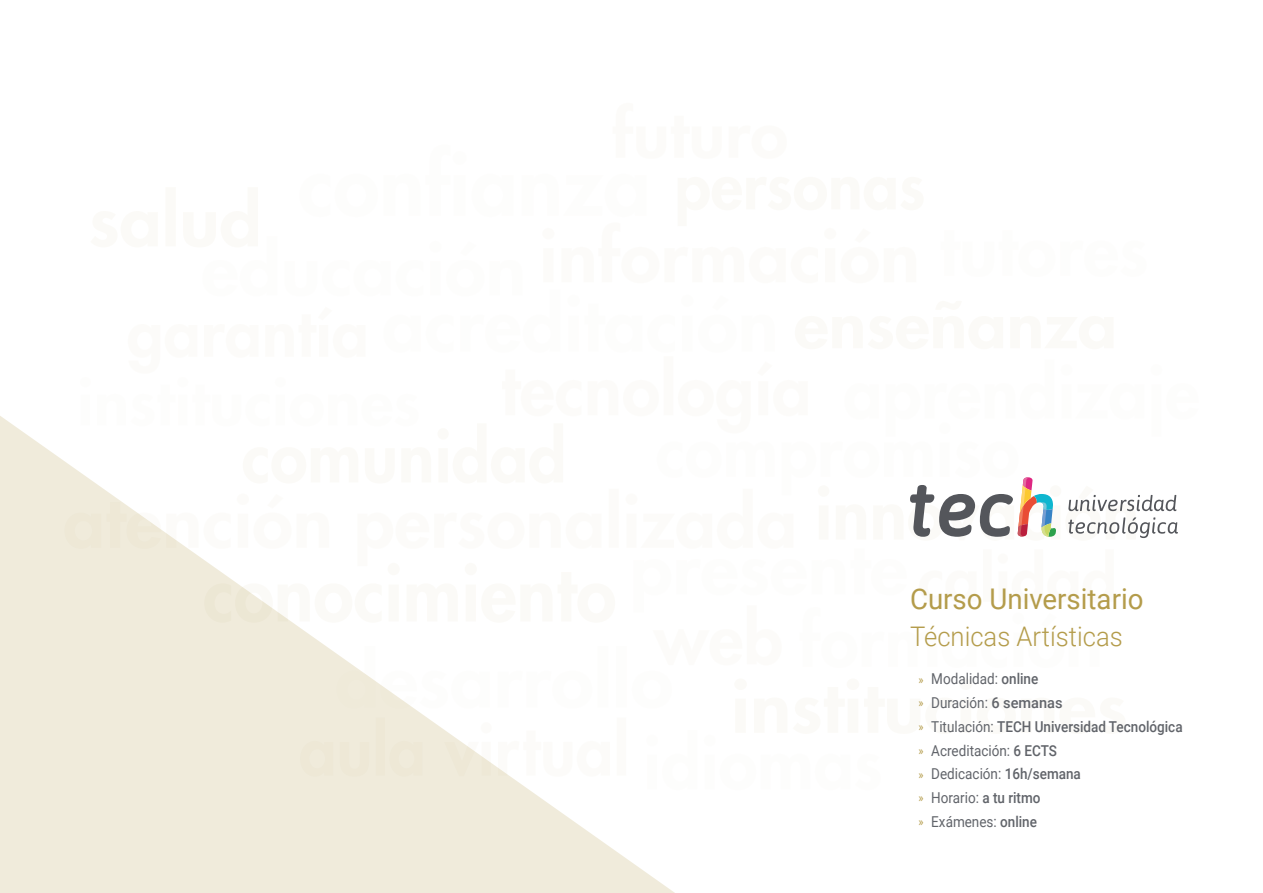
<style>
.page{position:relative;width:1263px;height:893px;background:#fff}
.page>*{position:absolute;margin:0;border:0;box-sizing:border-box;transform-origin:0 0}
.t1{font:28.5px "Roboto";color:#b49c4b}
.t2{font:300 27px "Roboto";color:#b49c4b;scale:.95 1}
.t3{font:15px/23.7px "Roboto";color:#61646a;scale:.9 1}
.s1{font-size:12px;color:#b49c4b}
.s2{font-weight:500}
</style>
<div class="page">
<svg style="left:0;top:416px;width:675px;height:477px;background:#f1ecde"></svg>
<svg style="left:64px;top:416px;width:1114px;height:374px"></svg>
<h1 class="t1" style="left:910px;top:579px;width:235px">Curso Universitario</h1>
<h2 class="t2" style="left:910px;top:617px;width:225px">Técnicas Artísticas</h2>
<p class="t3" style="left:918px;top:667px;width:295px"><span class="s1">»</span> Modalidad: <span class="s2">online<br></span><span class="s1">»</span> Duración: <span class="s2">6 semanas<br></span><span class="s1">»</span> Titulación: <span class="s2">TECH Universidad Tecnológica </span><span class="s1">»</span> Acreditación: <span class="s2">6 ECTS<br></span><span class="s1">»</span> Dedicación: <span class="s2">16h/semana<br></span><span class="s1">»</span> Horario: <span class="s2">a tu ritmo<br></span><span class="s1">»</span> Exámenes: <span class="s2">online</span></p>
</div>
